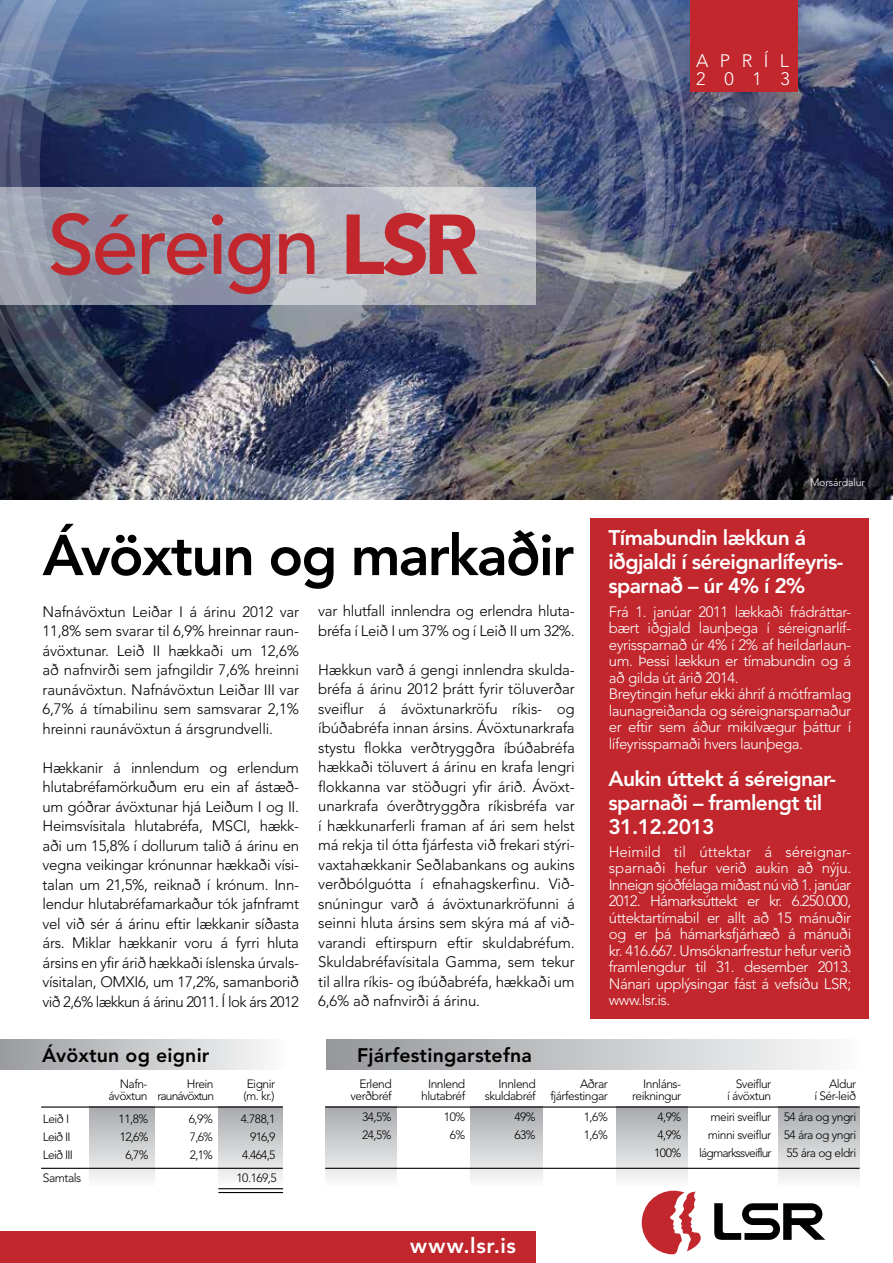
<style>
.page{position:relative;width:893px;height:1263px;background:#fff}
.page>*{position:absolute;margin:0;border:0;box-sizing:border-box;transform-origin:0 0}
.t1{font:500 83.85px "Avenir LT Std";letter-spacing:-.03em;color:#c1272d}
.t2{font:800 57px "Avenir LT Std";letter-spacing:-.03em;color:#000}
.t3{font:800 21.3px "Avenir LT Std";letter-spacing:.035em;color:#fff}
.t4{font:800 21px/24px "Avenir LT Std";letter-spacing:-.03em;color:#fff}
.t5{font:800 19.5px "Avenir LT Std";letter-spacing:.01em;color:#000}
.t6{font:300 18px/18px "Avenir LT Std";letter-spacing:.63em;color:#fff}
.t7{font:300 15px/19.5px "Avenir LT Std";letter-spacing:-.02em;color:#000;text-align:justify}
.t8{font:300 15px/16.5px "Avenir LT Std";letter-spacing:-.03em;color:#fff}
.t9{font:300 12px "Avenir LT Std";letter-spacing:-.04em;color:#000}
.t10{font:300 12px "Avenir LT Std";letter-spacing:-.07em;color:#000}
.t11{font:300 12px "Avenir LT Std";letter-spacing:-.075em;color:#000}
.t12{font:300 10.5px "Avenir LT Std";letter-spacing:-.01em;color:#fff}
.s1{font-weight:900}
</style>
<div class="page">
<div style="left:0;top:1040px;width:286px;height:29px;background:linear-gradient(to right,#989b9e,#fafbfb)"></div>
<svg style="left:326px;top:1040px;width:501px;height:29px;background:#c3c5c7"></svg>
<img style="left:720px;top:0;width:173px;height:500px">
<img style="left:0;top:0;width:714px;height:500px">
<img style="left:0;top:0;width:659px;height:421px">
<svg style="left:0;top:187px;width:536px;height:118px;background:#a7abb7"></svg>
<div style="left:690px;top:0;width:108px;height:91px;background:#c1272d"></div>
<div style="left:0;top:1231px;width:536px;height:32px;background:#c1272d"></div>
<svg style="left:642px;top:1191px;width:59px;height:63px"></svg>
<svg style="left:714px;top:1203px;width:111px;height:37px"></svg>
<div style="left:90px;top:1107px;width:64px;height:79px;background:linear-gradient(to bottom,#aaacaf,#f6f6f6)"></div>
<div style="left:218px;top:1107px;width:65px;height:79px;background:linear-gradient(to bottom,#aaacaf,#f6f6f6)"></div>
<div style="left:325px;top:1107px;width:71px;height:79px;background:linear-gradient(to bottom,#aaacaf,#f6f6f7)"></div>
<div style="left:616px;top:1107px;width:72px;height:79px;background:linear-gradient(to bottom,#aaacaf,#f6f6f7)"></div>
<div style="left:471px;top:1107px;width:71px;height:79px;background:linear-gradient(to bottom,#aaacaf,#f6f6f7)"></div>
<div style="left:778px;top:1107px;width:82px;height:79px;background:linear-gradient(to bottom,#aaacaf,#f6f6f6)"></div>
<hr style="left:41px;top:1106px;width:242px;height:1px;background:#000">
<hr style="left:325px;top:1106px;width:535px;height:1px;background:#000">
<hr style="left:41px;top:1168px;width:242px;height:1px;background:#000">
<hr style="left:325px;top:1168px;width:535px;height:1px;background:#000">
<hr style="left:218px;top:1188px;width:65px;height:1px;background:#000">
<hr style="left:218px;top:1192px;width:65px;height:1px;background:#000">
<div style="left:590px;top:518px;width:278px;height:500px;background:#c1272d"></div>
<h1 class="t1" style="left:48px;top:196px;width:432px">Séreign <span class="s1">LSR</span></h1>
<p class="t6" style="left:696px;top:52px;width:95px">APRÍL<br>2013</p>
<h2 class="t2" style="left:43px;top:522px;width:533px">Ávöxtun og markaðir</h2>
<p class="t7" style="left:43px;top:602px;width:258px">Nafnávöxtun Leiðar I á árinu 2012 var 11,8% sem svarar til 6,9% hreinnar raun&shy;ávöxtunar. Leið II hækkaði um 12,6% að nafnvirði sem jafngildir 7,6% hreinni raunávöxtun. Nafnávöxtun Leiðar III var 6,7% á tímabilinu sem samsvarar 2,1% hreinni raunávöxtun á ársgrundvelli.</p>
<p class="t7" style="left:43px;top:758px;width:258px">Hækkanir á innlendum og erlendum hlutabréfamörkuðum eru ein af ástæð&shy;um góðrar ávöxtunar hjá Leiðum I og II.<br>Heimsvísitala hlutabréfa, MSCI, hækk&shy;aði um 15,8% í dollurum talið á árinu en vegna veikingar krónunnar hækkaði vísi&shy;talan um 21,5%, reiknað í krónum. Inn&shy;lendur hlutabréfamarkaður tók jafnframt vel við sér á árinu eftir lækkanir síðasta árs. Miklar hækkanir voru á fyrri hluta ársins en yfir árið hækkaði íslenska úrvals&shy;vísitalan, OMXI6, um 17,2%, samanborið við 2,6% lækkun á árinu 2011. Í lok árs 2012</p>
<p class="t7" style="left:318px;top:601px;width:258px">var hlutfall innlendra og erlendra hluta&shy;bréfa í Leið I um 37% og í Leið II um 32%.</p>
<p class="t7" style="left:318px;top:660px;width:258px">Hækkun varð á gengi innlendra skulda&shy;bréfa á árinu 2012 þrátt fyrir töluverðar sveiflur á ávöxtunarkröfu ríkis- og íbúðabréfa innan ársins. Ávöxtunarkrafa stystu flokka verðtryggðra íbúðabréfa hækkaði töluvert á árinu en krafa lengri flokkanna var stöðugri yfir árið. Ávöxt&shy;unarkrafa óverðtryggðra ríkisbréfa var í hækkunarferli framan af ári sem helst má rekja til ótta fjárfesta við frekari stýri&shy;vaxtahækkanir Seðlabankans og aukins verðbólguótta í efnahagskerfinu. Við&shy;snúningur varð á ávöxtunarkröfunni á seinni hluta ársins sem skýra má af við&shy;varandi eftirspurn eftir skuldabréfum.<br>Skuldabréfavísitala Gamma, sem tekur til allra ríkis- og íbúðabréfa, hækkaði um 6,6% að nafnvirði á árinu.</p>
<h3 class="t5" style="left:42px;top:1044px;width:169px">Ávöxtun og eignir</h3>
<h3 class="t5" style="left:357px;top:1044px;width:176px">Fjárfestingarstefna</h3>
<p class="t12" style="left:810px;top:477px;width:56px">Morsárdalur</p>
<h3 class="t4" style="left:608px;top:525px;width:236px">Tímabundin lækkun á iðgjaldi í séreignarlífeyris&shy;sparnað – úr 4% í 2%</h3>
<p class="t8" style="left:609px;top:603px;width:244px">Frá 1. janúar 2011 lækkaði frádráttar&shy;bært iðgjald launþega í séreignarlíf&shy;eyrissparnað úr 4% í 2% af heildarlaun&shy;um. Þessi lækkun er tímabundin og á að gilda út árið 2014.<br>Breytingin hefur ekki áhrif á mótframlag launagreiðanda og séreignarsparnaður er eftir sem áður mikilvægur þáttur í lífeyrissparnaði hvers launþega.</p>
<h3 class="t4" style="left:608px;top:767px;width:229px">Aukin úttekt á séreignar&shy;sparnaði – framlengt til<br>31.12.2013</h3>
<p class="t8" style="left:609px;top:843px;width:244px;text-align:justify">Heimild til úttektar á séreignar&shy;sparnaði hefur verið aukin að nýju.<br>Inneign sjóðfélaga miðast nú við 1. janúar 2012. Hámarksúttekt er kr. 6.250.000, úttektartímabil er allt að 15 mánuðir og er þá hámarksfjárhæð á mánuði kr. 416.667. Umsóknarfrestur hefur verið framlengdur til 31. desember 2013.<br>Nánari upplýsingar fást á vefsíðu LSR; www.lsr.is.</p>
<p class="t9" style="left:120px;top:1077px;width:29px">Nafn-</p>
<p class="t9" style="left:187px;top:1077px;width:28px">Hrein</p>
<p class="t9" style="left:247px;top:1077px;width:30px">Eignir</p>
<p class="t11" style="left:108px;top:1089px;width:107px">ávöxtun raunávöxtun</p>
<p class="t9" style="left:244px;top:1089px;width:33px">(m. kr.)</p>
<p class="t9" style="left:43px;top:1111px;width:28px">Leið I</p>
<p class="t9" style="left:119px;top:1111px;width:31px">11,8%</p>
<p class="t9" style="left:189px;top:1111px;width:25px">6,9%</p>
<p class="t9" style="left:241px;top:1111px;width:36px">4.788,1</p>
<p class="t9" style="left:43px;top:1129px;width:29px">Leið II</p>
<p class="t9" style="left:120px;top:1129px;width:30px">12,6%</p>
<p class="t9" style="left:190px;top:1129px;width:25px">7,6%</p>
<p class="t9" style="left:250px;top:1129px;width:27px">916,9</p>
<p class="t9" style="left:43px;top:1147px;width:32px">Leið III</p>
<p class="t9" style="left:125px;top:1147px;width:25px">6,7%</p>
<p class="t9" style="left:190px;top:1147px;width:25px">2,1%</p>
<p class="t9" style="left:242px;top:1147px;width:35px">4.464,5</p>
<p class="t9" style="left:43px;top:1171px;width:40px">Samtals</p>
<p class="t9" style="left:237px;top:1171px;width:42px">10.169,5</p>
<p class="t9" style="left:359px;top:1077px;width:34px">Erlend</p>
<p class="t9" style="left:428px;top:1077px;width:39px">Innlend</p>
<p class="t9" style="left:499px;top:1077px;width:39px">Innlend</p>
<p class="t9" style="left:580px;top:1077px;width:29px">Aðrar</p>
<p class="t9" style="left:643px;top:1077px;width:39px">Innláns-</p>
<p class="t9" style="left:736px;top:1077px;width:37px">Sveiflur</p>
<p class="t9" style="left:829px;top:1077px;width:29px">Aldur</p>
<p class="t9" style="left:350px;top:1089px;width:43px">verðbréf</p>
<p class="t9" style="left:421px;top:1089px;width:45px">hlutabréf</p>
<p class="t9" style="left:485px;top:1089px;width:125px">skuldabréf fjárfestingar</p>
<p class="t9" style="left:632px;top:1089px;width:51px">reikningur</p>
<p class="t9" style="left:727px;top:1089px;width:46px">í ávöxtun</p>
<p class="t9" style="left:814px;top:1089px;width:43px">í Sér-leið</p>
<p class="t9" style="left:362px;top:1110px;width:31px">34,5%</p>
<p class="t9" style="left:444px;top:1110px;width:23px">10%</p>
<p class="t9" style="left:514px;top:1110px;width:23px">49%</p>
<p class="t9" style="left:584px;top:1110px;width:25px">1,6%</p>
<p class="t9" style="left:657px;top:1110px;width:25px">4,9%</p>
<p class="t9" style="left:710px;top:1110px;width:147px">meiri sveiflur 54 ára og yngri</p>
<p class="t9" style="left:362px;top:1128px;width:31px">24,5%</p>
<p class="t9" style="left:450px;top:1128px;width:17px">6%</p>
<p class="t9" style="left:514px;top:1128px;width:23px">63%</p>
<p class="t9" style="left:584px;top:1128px;width:25px">1,6%</p>
<p class="t9" style="left:657px;top:1128px;width:25px">4,9%</p>
<p class="t9" style="left:708px;top:1128px;width:150px">minni sveiflur 54 ára og yngri</p>
<p class="t9" style="left:654px;top:1146px;width:29px">100%</p>
<p class="t10" style="left:699px;top:1146px;width:159px">lágmarkssveiflur 55 ára og eldri</p>
<h3 class="t3" style="left:410px;top:1233px;width:107px">www.lsr.is</h3>
</div>
